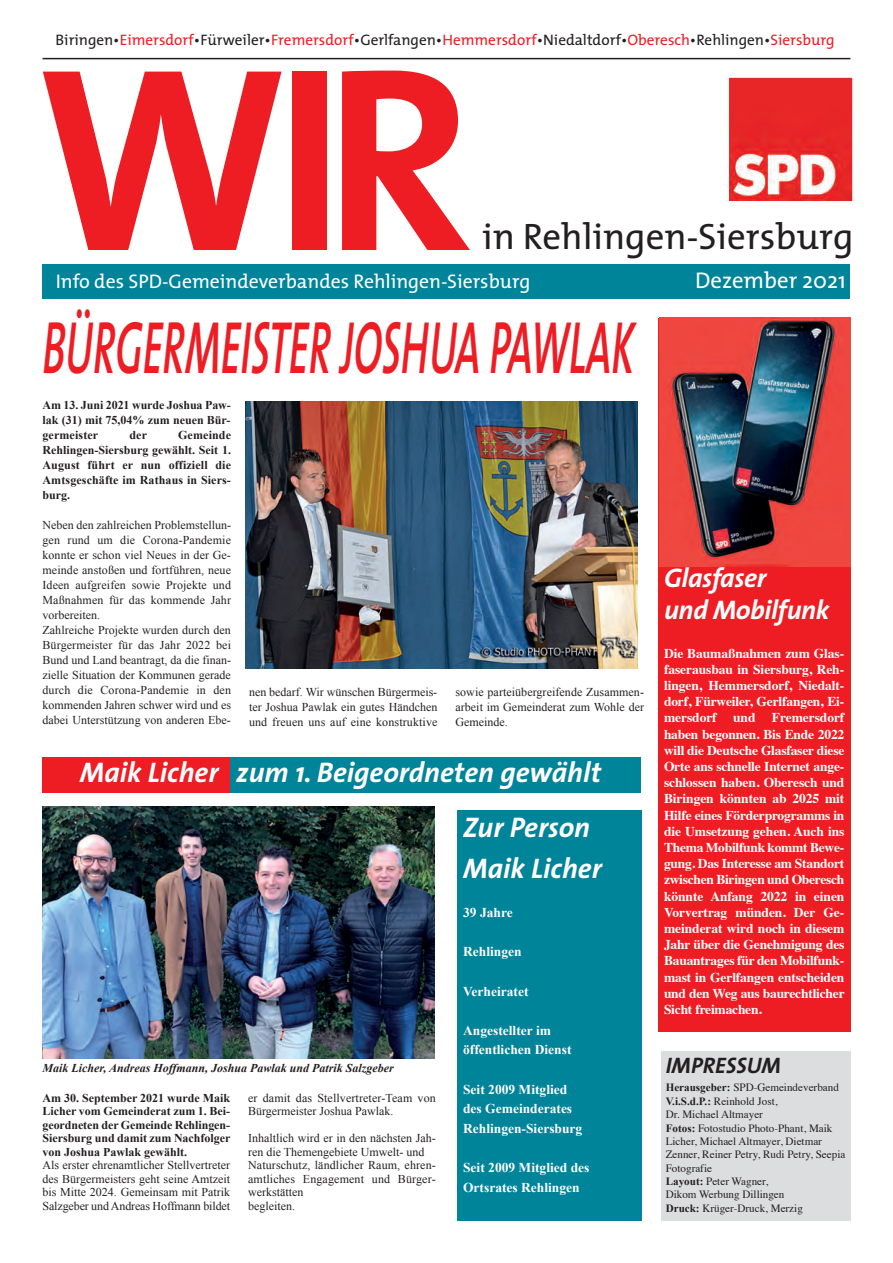
<style>
.page{position:relative;width:893px;height:1263px;background:#fff}
.page>*{position:absolute;margin:0;border:0;box-sizing:border-box;transform-origin:0 0}
.t1{font:700 264.3px "The Mix";color:#ee1d23}
.t2{font:italic 600 74.7px "The Sans";color:#ee1d23;scale:.55 1}
.t3{font:36.9px "The Mix";color:#231f20}
.t4{font:italic 700 28.5px/40.7px "The Sans";color:#fff}
.t5{font:italic 700 27px/32.4px "The Sans";letter-spacing:-.015em;color:#fff}
.t6{font:22.8px "The Mix";color:#fff}
.t7{font:italic 700 22.5px "The Sans";color:#231f20}
.t8{font:19.8px "The Mix";color:#fff}
.t9{font:15.15px "The Mix";color:#231f20}
.t10{font:700 13.5px/16.2px "Times";letter-spacing:-.015em;color:#fff;text-align:justify}
.t11{font:700 13.5px/19.6px "Times New Roman";color:#fff}
.t12{font:12px/15px "Times New Roman";letter-spacing:.005em;color:#231f20;text-align:justify}
.t13{font:700 12px/15px "Times New Roman";color:#231f20;text-align:justify}
.t14{font:italic 700 12px "Times New Roman";color:#231f20}
.t15{font:11.1px/13.4px "Times";color:#231f20}
.s1{color:#ee1d23}
.s2{font-family:"Times New Roman";font-weight:700}
</style>
<div class="page">
<hr style="left:43px;top:58px;width:807px;height:1px;background:#231f20">
<div style="left:43px;top:265px;width:807px;height:34px;background:#00849a"></div>
<img style="left:730px;top:79px;width:121px;height:121px">
<div style="left:727px;top:76px;width:127px;height:127px;border:2px solid #fff"></div>
<div style="left:457px;top:810px;width:185px;height:410px;background:#00849a"></div>
<div style="left:230px;top:757px;width:411px;height:35px;background:#00849a"></div>
<div style="left:43px;top:757px;width:187px;height:35px;background:#ee1d23"></div>
<img style="left:245px;top:402px;width:393px;height:267px">
<img style="left:43px;top:806px;width:392px;height:252px">
<div style="left:658px;top:318px;width:192px;height:714px;background:#ee1d23"></div>
<img style="left:659px;top:318px;width:191px;height:248px">
<div style="left:661px;top:1051px;width:189px;height:169px;background:#dcdddf"></div>
<p class="t9" style="left:56px;top:35px;width:781px">Biringen•<span class="s1">Eimersdorf</span>•Fürweiler•<span class="s1">Fremersdorf</span>•Gerlfangen•<span class="s1">Hemmersdorf</span>•Niedaltdorf•<span class="s1">Oberesch</span>•Rehlingen•<span class="s1">Siersburg</span></p>
<h1 class="t1" style="left:37px;top:72px;width:438px">WIR</h1>
<h3 class="t8" style="left:56px;top:274px;width:476px">Info des SPD-Gemeindeverbandes Rehlingen-Siersburg</h3>
<h3 class="t6" style="left:695px;top:272px;width:152px">Dezember 2021</h3>
<h3 class="t3" style="left:482px;top:224px;width:373px">in Rehlingen-Siersburg</h3>
<h2 class="t2" style="left:43px;top:318px;width:1078px">BÜRGERMEISTER JOSHUA PAWLAK</h2>
<p class="t13" style="left:43px;top:397px;width:190px">Am 13. Juni 2021 wurde Joshua Paw&shy;lak (31) mit 75,04% zum neuen Bür&shy;germeister</p>
<p class="t13" style="left:43px;top:427px;width:190px;text-indent:136px">Gemeinde Rehlingen-Siersburg gewählt. Seit 1.<br>August führt er nun offiziell die Amtsgeschäfte im Rathaus in Siers&shy;burg.</p>
<p class="t12" style="left:43px;top:517px;width:190px;text-align:left">Neben den zahlreichen Problemstellun&shy;gen rund um die Corona-Pandemie konnte er schon viel Neues in der Ge&shy;meinde anstoßen und fortführen, neue Ideen aufgreifen sowie Projekte und Maßnahmen für das kommende Jahr vorbereiten.<br>Zahlreiche Projekte wurden durch den Bürgermeister für das Jahr 2022 bei Bund und Land beantragt, da die finan&shy;zielle Situation der Kommunen gerade durch die Corona-Pandemie in den kommenden Jahren schwer wird und es dabei Unterstützung von anderen Ebe-</p>
<p class="t13" style="left:129px;top:427px;width:19px">der</p>
<p class="t12" style="left:249px;top:685px;width:190px">nen bedarf. Wir wünschen Bürgermeis&shy;ter Joshua Pawlak ein gutes Händchen und freuen uns auf eine konstruktive</p>
<p class="t12" style="left:455px;top:685px;width:190px">sowie parteiübergreifende Zusammen&shy;arbeit im Gemeinderat zum Wohle der Gemeinde.</p>
<h3 class="t4" style="left:80px;top:754px;width:523px">Maik Licher zum 1. Beigeordneten gewählt</h3>
<p class="t14" style="left:43px;top:1062px;width:353px">Maik Licher, Andreas Hoffmann, Joshua Pawlak und Patrik Salzgeber</p>
<p class="t13" style="left:43px;top:1091px;width:189px;line-height:13.5px">Am 30. September 2021 wurde Maik Licher vom Gemeinderat zum 1. Bei&shy;geordneten der Gemeinde Rehlingen-Siersburg und damit zum Nachfolger von Joshua Pawlak gewählt.</p>
<p class="t12" style="left:42px;top:1158px;width:189px;line-height:13.5px">Als erster ehrenamtlicher Stellvertreter des Bürgermeisters geht seine Amtzeit bis Mitte 2024. Gemeinsam mit Patrik Salzgeber und Andreas Hoffmann bildet</p>
<p class="t12" style="left:248px;top:1091px;width:189px;line-height:13.5px">er damit das Stellvertreter-Team von<br>Bürgermeister Joshua Pawlak.</p>
<p class="t12" style="left:248px;top:1131px;width:189px;line-height:13.5px;text-align:left">Inhaltlich wird er in den nächsten Jah&shy;ren die Themengebiete Umwelt- und<br>Naturschutz, ländlicher Raum, ehren&shy;amtliches Engagement und Bürger&shy;werkstätten<br>begleiten.</p>
<h3 class="t4" style="left:463px;top:810px;width:140px">Zur Person<br>Maik Licher</h3>
<p class="t11" style="left:463px;top:903px;width:51px">39 Jahre</p>
<p class="t11" style="left:463px;top:942px;width:60px">Rehlingen</p>
<p class="t11" style="left:463px;top:981px;width:67px">Verheiratet</p>
<p class="t11" style="left:463px;top:1020px;width:110px">Angestellter im öffentlichen Dienst</p>
<p class="t11" style="left:463px;top:1079px;width:121px">Seit 2009 Mitglied des Gemeinderates<br>Rehlingen-Siersburg</p>
<p class="t11" style="left:463px;top:1158px;width:128px">Seit 2009 Mitglied des<br>Ortsrates Rehlingen</p>
<h3 class="t5" style="left:664px;top:564px;width:167px">Glasfaser<br>und Mobilfunk</h3>
<p class="t10" style="left:664px;top:646px;width:182px">Die Baumaßnahmen zum Glas&shy;faserausbau in Siersburg, Reh&shy;lingen, Hemmersdorf, Niedalt&shy;dorf, Fürweiler, Gerlfangen, Ei&shy;mersdorf und Fremersdorf haben begonnen. Bis Ende 2022 will die Deutsche Glasfaser diese Orte ans schnelle Internet ange&shy;schlossen haben. Oberesch und Biringen könnten ab 2025 mit Hilfe eines Förderprogramms in die Umsetzung gehen. Auch ins Thema Mobilfunk kommt Bewe&shy;gung. Das Interesse am Standort zwischen Biringen und Oberesch könnte Anfang 2022 in einen Vorvertrag münden. Der Ge&shy;meinderat wird noch in diesem Jahr über die Genehmigung des Bauantrages für den Mobilfunk&shy;mast in Gerlfangen entscheiden und den Weg aus baurechtlicher Sicht freimachen.</p>
<h3 class="t7" style="left:666px;top:1056px;width:117px">IMPRESSUM</h3>
<p class="t15" style="left:666px;top:1082px;width:181px"><span class="s2">Herausgeber:</span> SPD-Gemeindeverband<br><span class="s2">V.i.S.d.P.:</span> Reinhold Jost,<br>Dr. Michael Altmayer<br><span class="s2">Fotos:</span> Fotostudio Photo-Phant, Maik<br>Licher, Michael Altmayer, Dietmar<br>Zenner, Reiner Petry, Rudi Petry, Seepia<br>Fotografie<br><span class="s2">Layout:</span> Peter Wagner,<br>Dikom Werbung Dillingen<br><span class="s2">Druck:</span> Krüger-Druck, Merzig</p>
</div>
